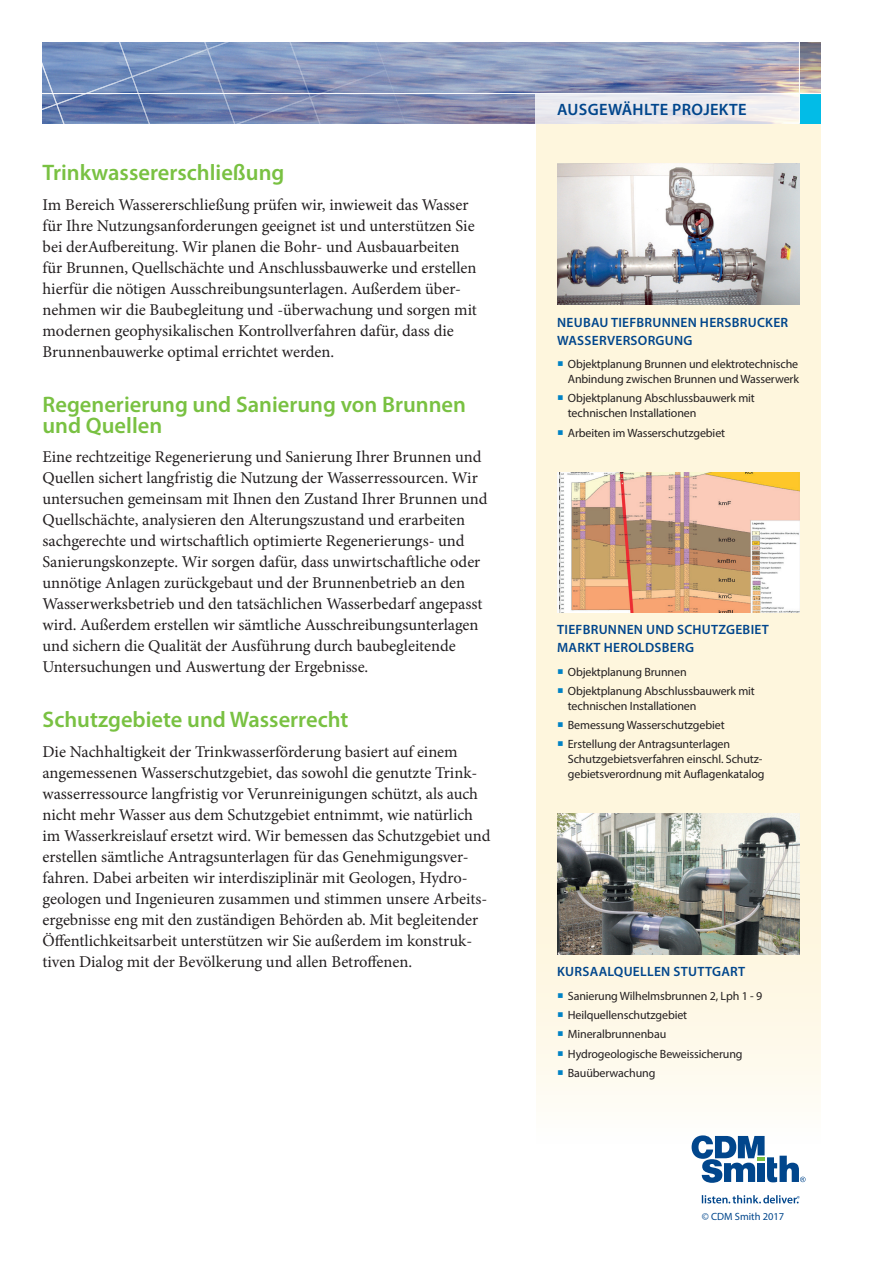
<style>
.page{position:relative;width:893px;height:1263px;background:#fff}
.page>*{position:absolute;margin:0;border:0;box-sizing:border-box;transform-origin:0 0}
.t1{font:600 22.5px/21px "Myriad Pro";color:#79c142}
.t2{font:16.5px/21px "Minion Pro";color:#231f20}
.t3{font:600 16.5px "Myriad Pro";letter-spacing:.02em;color:#01468c}
.t4{font:600 13.5px/18px "Myriad Pro";letter-spacing:.02em;color:#01468c}
.t5{font:12px/19.2px "Myriad Pro";letter-spacing:-.01em;color:#231f20}
.t6{font:10.5px "Myriad Pro";color:#01468c}
</style>
<div class="page">
<svg style="left:536px;top:123px;width:285px;height:1027px;background:#fdf6e1"></svg>
<img style="left:469px;top:43px;width:330px;height:80px">
<svg style="left:800px;top:43px;width:21px;height:50px"></svg>
<svg style="left:692px;top:1135px;width:113px;height:48px"></svg>
<svg style="left:702px;top:1195px;width:98px;height:8px"></svg>
<div style="left:799px;top:94px;width:22px;height:29px;background:#02bce7"></div>
<div style="left:535px;top:94px;width:264px;height:29px;background:linear-gradient(to right,#e4e5ed,#f0edef)"></div>
<img style="left:557px;top:814px;width:242px;height:140px">
<img style="left:557px;top:164px;width:242px;height:140px">
<img style="left:557px;top:472px;width:242px;height:140px">
<hr style="left:0;top:93px;width:893px;height:1px;background:#fff">
<hr style="left:799px;top:0;width:1px;height:123px;background:#fff">
<svg style="left:42px;top:42px;width:427px;height:82px;background:#7e90ba"></svg>
<svg style="left:558px;top:361px;width:5px;height:5px"></svg>
<svg style="left:558px;top:395px;width:5px;height:5px"></svg>
<svg style="left:558px;top:430px;width:5px;height:4px"></svg>
<svg style="left:558px;top:993px;width:5px;height:5px"></svg>
<svg style="left:558px;top:1012px;width:5px;height:5px"></svg>
<svg style="left:558px;top:1031px;width:5px;height:5px"></svg>
<svg style="left:558px;top:1051px;width:5px;height:4px"></svg>
<svg style="left:558px;top:1070px;width:5px;height:5px"></svg>
<svg style="left:558px;top:669px;width:5px;height:5px"></svg>
<svg style="left:558px;top:688px;width:5px;height:5px"></svg>
<svg style="left:558px;top:722px;width:5px;height:5px"></svg>
<svg style="left:558px;top:742px;width:5px;height:4px"></svg>
<h1 class="t1" style="left:43px;top:162px;width:243px">Trinkwassererschließung</h1>
<p class="t2" style="left:43px;top:194px;width:436px">Im Bereich Wassererschließung prüfen wir, inwieweit das Wasser für Ihre Nutzungsanforderungen geeignet ist und unterstützen Sie bei derAufbereitung. Wir planen die Bohr- und Ausbauarbeiten für Brunnen, Quellschächte und Anschlussbauwerke und erstellen hierfür die nötigen Ausschreibungsunterlagen. Außerdem über&shy;nehmen wir die Baubegleitung und -überwachung und sorgen mit modernen geophysikalischen Kontrollverfahren dafür, dass die Brunnenbauwerke optimal errichtet werden.</p>
<h1 class="t1" style="left:43px;top:393px;width:425px">Regenerierung und Sanierung von Brunnen und Quellen</h1>
<p class="t2" style="left:43px;top:446px;width:446px">Eine rechtzeitige Regenerierung und Sanierung Ihrer Brunnen und Quellen sichert langfristig die Nutzung der Wasserressourcen. Wir untersuchen gemeinsam mit Ihnen den Zustand Ihrer Brunnen und Quellschächte, analysieren den Alterungszustand und erarbeiten sachgerechte und wirtschaftlich optimierte Regenerierungs- und Sanierungskonzepte. Wir sorgen dafür, dass unwirtschaftliche oder unnötige Anlagen zurückgebaut und der Brunnenbetrieb an den Wasserwerksbetrieb und den tatsächlichen Wasserbedarf angepasst wird. Außerdem erstellen wir sämtliche Ausschreibungsunterlagen und sichern die Qualität der Ausführung durch baubegleitende Untersuchungen und Auswertung der Ergebnisse.</p>
<h1 class="t1" style="left:43px;top:708px;width:307px">Schutzgebiete und Wasserrecht</h1>
<p class="t2" style="left:43px;top:741px;width:449px">Die Nachhaltigkeit der Trinkwasserförderung basiert auf einem angemessenen Wasserschutzgebiet, das sowohl die genutzte Trink&shy;wasserressource langfristig vor Verunreinigungen schützt, als auch nicht mehr Wasser aus dem Schutzgebiet entnimmt, wie natürlich im Wasserkreislauf ersetzt wird. Wir bemessen das Schutzgebiet und erstellen sämtliche Antragsunterlagen für das Genehmigungsver&shy;fahren. Dabei arbeiten wir interdisziplinär mit Geologen, Hydro&shy;geologen und Ingenieuren zusammen und stimmen unsere Arbeits&shy;ergebnisse eng mit den zuständigen Behörden ab. Mit begleitender Öffentlichkeitsarbeit unterstützen wir Sie außerdem im konstruk&shy;tiven Dialog mit der Bevölkerung und allen Betroffenen.</p>
<p class="t3" style="left:557px;top:99px;width:191px">AUSGEWÄHLTE PROJEKTE</p>
<p class="t4" style="left:557px;top:313px;width:233px">NEUBAU TIEFBRUNNEN HERSBRUCKER<br>WASSERVERSORGUNG</p>
<p class="t5" style="left:568px;top:356px;width:233px;line-height:15px">Objektplanung Brunnen und elektrotechnische<br>Anbindung zwischen Brunnen und Wasserwerk</p>
<p class="t5" style="left:568px;top:391px;width:189px;line-height:15px">Objektplanung Abschlussbauwerk mit technischen Installationen</p>
<p class="t5" style="left:568px;top:423px;width:159px">Arbeiten im Wasserschutzgebiet</p>
<p class="t4" style="left:557px;top:620px;width:213px">TIEFBRUNNEN UND SCHUTZGEBIET<br>MARKT HEROLDSBERG</p>
<p class="t5" style="left:568px;top:662px;width:189px">Objektplanung Brunnen<br>Objektplanung Abschlussbauwerk mit</p>
<p class="t5" style="left:568px;top:696px;width:164px">technischen Installationen<br>Bemessung Wasserschutzgebiet<br>Erstellung der Antragsunterlagen</p>
<p class="t5" style="left:568px;top:752px;width:198px;line-height:15px">Schutzgebietsverfahren einschl. Schutz&shy;gebietsverordnung mit Auflagenkatalog</p>
<p class="t4" style="left:557px;top:962px;width:190px">KURSAALQUELLEN STUTTGART</p>
<p class="t5" style="left:568px;top:986px;width:196px">Sanierung Wilhelmsbrunnen 2, Lph 1 - 9<br>Heilquellenschutzgebiet<br>Mineralbrunnenbau<br>Hydrogeologische Beweissicherung<br>Bauüberwachung</p>
<p class="t6" style="left:702px;top:1210px;width:84px">© CDM Smith 2017</p>
</div>
